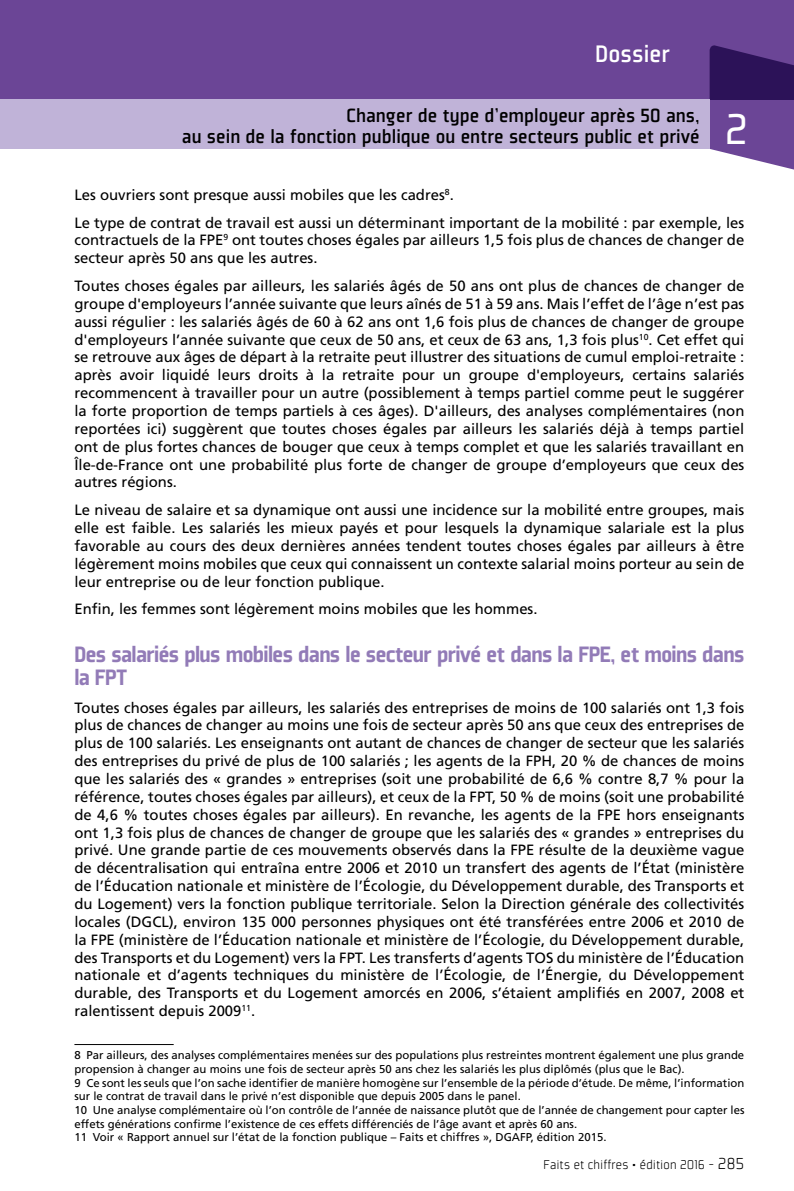
<style>
.page{position:relative;width:794px;height:1191px;background:#fff}
.page>*{position:absolute;margin:0;border:0;box-sizing:border-box;transform-origin:0 0}
.t1{font:47.25px "Plexes";color:#fff}
.t2{font:500 26.25px "Plexes";color:#fff}
.t3{font:900 24.5px/22.8px "Plexes";letter-spacing:-.025em;color:#927bb7}
.t4{font:500 21px/21px "Plexes";color:#000;text-align:right}
.t5{font:14.88px/17.8px "Frutiger LT Std";color:#000;text-align:justify}
.t6{font:300 14px "Plexes";letter-spacing:-.02em;color:#000}
.t7{font:11.38px/13.7px "Frutiger LT Std";color:#000}
.s1{font-size:17.5px}
</style>
<div class="page">
<div style="left:0;top:0;width:794px;height:99px;background:#6b4596"></div>
<svg style="left:709px;top:45px;width:85px;height:125px"></svg>
<div style="left:0;top:99px;width:709px;height:50px;background:#c0b3d8"></div>
<hr style="left:74px;top:1044px;width:100px;height:1px;background:#000">
<h2 class="t2" style="left:595px;top:40px;width:76px">Dossier</h2>
<h3 class="t4" style="left:182px;top:105px;width:519px">Changer de type d’employeur après 50 ans,<br>au sein de la fonction publique ou entre secteurs public et privé</h3>
<h1 class="t1" style="left:724px;top:104px;width:25px">2</h1>
<p class="t5" style="left:74px;top:181px;width:671px;line-height:27.8px">Les ouvriers sont presque aussi mobiles que les cadres<sup>8</sup>.<br>Le type de contrat de travail est aussi un déterminant important de la mobilité : par exemple, les</p>
<p class="t5" style="left:74px;top:231px;width:671px">contractuels de la FPE<sup>9</sup> ont toutes choses égales par ailleurs 1,5 fois plus de chances de changer de secteur après 50 ans que les autres.</p>
<p class="t5" style="left:74px;top:277px;width:671px">Toutes choses égales par ailleurs, les salariés âgés de 50 ans ont plus de chances de changer de groupe d'employeurs l’année suivante que leurs aînés de 51 à 59 ans. Mais l’effet de l’âge n’est pas aussi régulier : les salariés âgés de 60 à 62 ans ont 1,6 fois plus de chances de changer de groupe d'employeurs l’année suivante que ceux de 50 ans, et ceux de 63 ans, 1,3 fois plus<sup>10</sup>. Cet effet qui se retrouve aux âges de départ à la retraite peut illustrer des situations de cumul emploi‑retraite : après avoir liquidé leurs droits à la retraite pour un groupe d'employeurs, certains salariés recommencent à travailler pour un autre (possiblement à temps partiel comme peut le suggérer la forte proportion de temps partiels à ces âges). D'ailleurs, des analyses complémentaires (non reportées ici) suggèrent que toutes choses égales par ailleurs les salariés déjà à temps partiel ont de plus fortes chances de bouger que ceux à temps complet et que les salariés travaillant en Île‑de‑France ont une probabilité plus forte de changer de groupe d’employeurs que ceux des autres régions.</p>
<p class="t5" style="left:74px;top:501px;width:671px">Le niveau de salaire et sa dynamique ont aussi une incidence sur la mobilité entre groupes, mais elle est faible. Les salariés les mieux payés et pour lesquels la dynamique salariale est la plus favorable au cours des deux dernières années tendent toutes choses égales par ailleurs à être légèrement moins mobiles que ceux qui connaissent un contexte salarial moins porteur au sein de leur entreprise ou de leur fonction publique.</p>
<p class="t5" style="left:74px;top:600px;width:464px">Enfin, les femmes sont légèrement moins mobiles que les hommes.</p>
<h3 class="t3" style="left:74px;top:642px;width:671px">Des salariés plus mobiles dans le secteur privé et dans la FPE, et moins dans la FPT</h3>
<p class="t5" style="left:74px;top:698px;width:671px">Toutes choses égales par ailleurs, les salariés des entreprises de moins de 100 salariés ont 1,3 fois plus de chances de changer au moins une fois de secteur après 50 ans que ceux des entreprises de plus de 100 salariés. Les enseignants ont autant de chances de changer de secteur que les salariés des entreprises du privé de plus de 100 salariés ; les agents de la FPH, 20 % de chances de moins que les salariés des « grandes » entreprises (soit une probabilité de 6,6 % contre 8,7 % pour la référence, toutes choses égales par ailleurs), et ceux de la FPT, 50 % de moins (soit une probabilité de 4,6 % toutes choses égales par ailleurs). En revanche, les agents de la FPE hors enseignants ont 1,3 fois plus de chances de changer de groupe que les salariés des « grandes » entreprises du privé. Une grande partie de ces mouvements observés dans la FPE résulte de la deuxième vague de décentralisation qui entraîna entre 2006 et 2010 un transfert des agents de l’État (ministère de l’Éducation nationale et ministère de l’Écologie, du Développement durable, des Transports et du Logement) vers la fonction publique territoriale. Selon la Direction générale des collectivités locales (DGCL), environ 135 000 personnes physiques ont été transférées entre 2006 et 2010 de la FPE (ministère de l’Éducation nationale et ministère de l’Écologie, du Développement durable, des Transports et du Logement) vers la FPT. Les transferts d’agents TOS du ministère de l’Éducation nationale et d’agents techniques du ministère de l’Écologie, de l’Énergie, du Développement durable, des Transports et du Logement amorcés en 2006, s’étaient amplifiés en 2007, 2008 et ralentissent depuis 2009<sup>11</sup>.</p>
<p class="t7" style="left:74px;top:1048px;width:671px">8 Par ailleurs, des analyses complémentaires menées sur des populations plus restreintes montrent également une plus grande propension à changer au moins une fois de secteur après 50 ans chez les salariés les plus diplômés (plus que le Bac).<br>9 Ce sont les seuls que l’on sache identifier de manière homogène sur l’ensemble de la période d’étude. De même, l’information sur le contrat de travail dans le privé n’est disponible que depuis 2005 dans le panel.<br>10 Une analyse complémentaire où l’on contrôle de l’année de naissance plutôt que de l’année de changement pour capter les effets générations confirme l’existence de ces effets différenciés de l’âge avant et après 60 ans.<br>11 Voir « Rapport annuel sur l’état de la fonction publique – Faits et chiffres », DGAFP, édition 2015.</p>
<p class="t6" style="left:543px;top:1157px;width:203px">Faits et chiffres • édition 2016 - <span class="s1">285</span></p>
</div>
